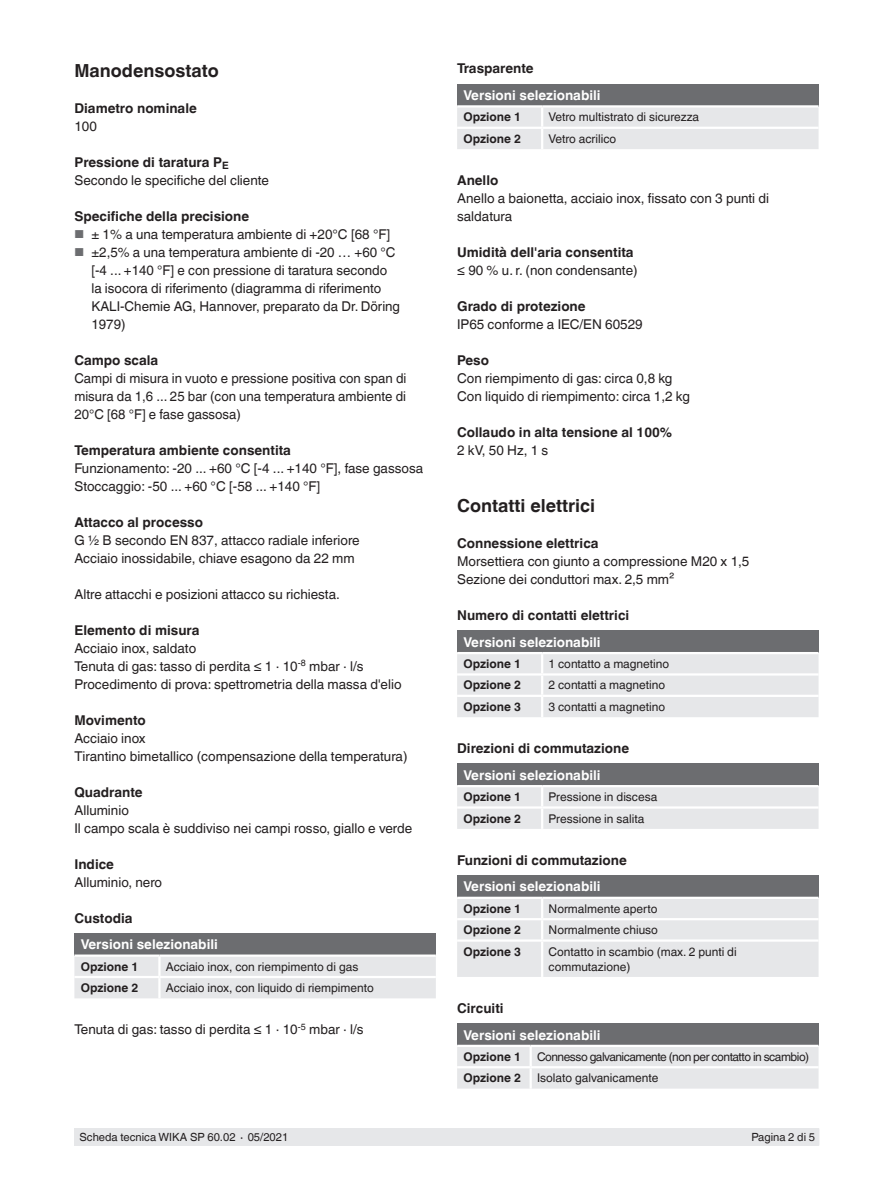
<style>
.page{position:relative;width:893px;height:1188px;background:#fff}
.page>*{position:absolute;margin:0;border:0;box-sizing:border-box;transform-origin:0 0}
.t1{font:700 18px "Helvetica World";color:#231f20}
.t2{font:13.5px/18px "Helvetica World";color:#231f20}
.t3{font:700 13.5px "Helvetica World";color:#231f20}
.t4{font:700 13.5px "Helvetica World";color:#fff}
.t5{font:12px/15px "Helvetica World";color:#231f20}
.t6{font:700 12px "Helvetica World";color:#231f20}
.t7{font:12px "Helvetica World";letter-spacing:-.04em;color:#231f20}
.t8{font:11.25px "Helvetica World";color:#231f20}
.s1{font-weight:700}
.s2{font-size:11.55px;color:#6c6d70}
</style>
<div class="page">
<div style="left:75px;top:1128px;width:744px;height:17px;background:#e6e7e9"></div>
<div style="left:74px;top:933px;width:362px;height:23px;background:#6c6d70"></div>
<div style="left:74px;top:957px;width:362px;height:41px;background:#e6e7e9"></div>
<hr style="left:74px;top:955px;width:85px;height:2px;background:#fff">
<hr style="left:159px;top:955px;width:277px;height:2px;background:#fff">
<hr style="left:158px;top:957px;width:3px;height:19px;background:#fff">
<hr style="left:74px;top:976px;width:85px;height:2px;background:#fff">
<hr style="left:159px;top:976px;width:277px;height:2px;background:#fff">
<hr style="left:158px;top:978px;width:3px;height:20px;background:#fff">
<div style="left:457px;top:84px;width:362px;height:22px;background:#6c6d70"></div>
<hr style="left:457px;top:105px;width:85px;height:3px;background:#fff">
<hr style="left:542px;top:105px;width:277px;height:3px;background:#fff">
<div style="left:457px;top:106px;width:362px;height:43px;background:#e6e7e9"></div>
<hr style="left:457px;top:127px;width:85px;height:2px;background:#fff">
<hr style="left:542px;top:127px;width:277px;height:2px;background:#fff">
<hr style="left:541px;top:129px;width:2px;height:20px;background:#fff">
<div style="left:457px;top:631px;width:362px;height:22px;background:#6c6d70"></div>
<hr style="left:457px;top:652px;width:85px;height:2px;background:#fff">
<hr style="left:542px;top:652px;width:277px;height:2px;background:#fff">
<div style="left:457px;top:654px;width:362px;height:63px;background:#e6e7e9"></div>
<hr style="left:457px;top:695px;width:85px;height:2px;background:#fff">
<hr style="left:542px;top:695px;width:277px;height:2px;background:#fff">
<hr style="left:541px;top:697px;width:2px;height:20px;background:#fff">
<div style="left:457px;top:764px;width:362px;height:22px;background:#6c6d70"></div>
<hr style="left:457px;top:785px;width:85px;height:2px;background:#fff">
<hr style="left:542px;top:785px;width:277px;height:2px;background:#fff">
<div style="left:457px;top:787px;width:362px;height:42px;background:#e6e7e9"></div>
<hr style="left:457px;top:806px;width:85px;height:3px;background:#fff">
<hr style="left:542px;top:806px;width:277px;height:3px;background:#fff">
<hr style="left:541px;top:809px;width:2px;height:20px;background:#fff">
<div style="left:457px;top:875px;width:362px;height:23px;background:#6c6d70"></div>
<hr style="left:457px;top:897px;width:85px;height:2px;background:#fff">
<hr style="left:542px;top:897px;width:277px;height:2px;background:#fff">
<div style="left:457px;top:899px;width:362px;height:78px;background:#e6e7e9"></div>
<hr style="left:457px;top:939px;width:85px;height:3px;background:#fff">
<hr style="left:542px;top:939px;width:277px;height:3px;background:#fff">
<hr style="left:541px;top:942px;width:2px;height:35px;background:#fff">
<div style="left:457px;top:1023px;width:362px;height:23px;background:#6c6d70"></div>
<hr style="left:457px;top:1045px;width:74px;height:2px;background:#fff">
<hr style="left:531px;top:1045px;width:288px;height:2px;background:#fff">
<div style="left:457px;top:1047px;width:362px;height:42px;background:#e6e7e9"></div>
<hr style="left:457px;top:1066px;width:74px;height:2px;background:#fff">
<hr style="left:531px;top:1066px;width:288px;height:2px;background:#fff">
<hr style="left:530px;top:1068px;width:2px;height:21px;background:#fff">
<h1 class="t1" style="left:74px;top:60px;width:146px">Manodensostato</h1>
<p class="t3" style="left:74px;top:100px;width:124px">Diametro nominale</p>
<p class="t2" style="left:74px;top:117px;width:24px">100</p>
<p class="t2" style="left:74px;top:153px;width:196px"><span class="s1">Pressione di taratura P</span><sub>E<br></sub>Secondo le specifiche del cliente</p>
<p class="t3" style="left:74px;top:208px;width:176px">Specifiche della precisione</p>
<p class="t2" style="left:74px;top:225px;width:317px"><span class="s2">■</span> ± 1% a una temperatura ambiente di +20°C [68 °F]</p>
<p class="t2" style="left:91px;top:243px;width:310px;text-indent:-17px"><span class="s2">■</span> ±2,5% a una temperatura ambiente di -20 … +60 °C [-4 ... +140 °F] e con pressione di taratura secondo la isocora di riferimento (diagramma di riferimento KALI-Chemie AG, Hannover, preparato da Dr. Döring 1979)</p>
<p class="t3" style="left:74px;top:352px;width:85px">Campo scala</p>
<p class="t2" style="left:74px;top:369px;width:334px;text-align:justify">Campi di misura in vuoto e pressione positiva con span di misura da 1,6 ... 25 bar (con una temperatura ambiente di 20°C [68 °F] e fase gassosa)</p>
<p class="t3" style="left:74px;top:442px;width:218px">Temperatura ambiente consentita</p>
<p class="t2" style="left:74px;top:459px;width:350px">Funzionamento: -20 ... +60 °C [-4 ... +140 °F], fase gassosa<br>Stoccaggio: -50 ... +60 °C [-58 ... +140 °F]</p>
<p class="t3" style="left:74px;top:514px;width:130px">Attacco al processo</p>
<p class="t2" style="left:74px;top:531px;width:287px">G ½ B secondo EN 837, attacco radiale inferiore<br>Acciaio inossidabile, chiave esagono da 22 mm</p>
<p class="t2" style="left:74px;top:585px;width:267px">Altre attacchi e posizioni attacco su richiesta.</p>
<p class="t3" style="left:74px;top:622px;width:127px">Elemento di misura</p>
<p class="t2" style="left:74px;top:639px;width:329px">Acciaio inox, saldato<br>Tenuta di gas: tasso di perdita ≤ 1 · 10<sup>-8</sup> mbar · l/s<br>Procedimento di prova: spettrometria della massa d'elio</p>
<p class="t3" style="left:74px;top:712px;width:73px">Movimento</p>
<p class="t2" style="left:74px;top:729px;width:335px">Acciaio inox<br>Tirantino bimetallico (compensazione della temperatura)</p>
<p class="t3" style="left:74px;top:784px;width:70px">Quadrante</p>
<p class="t2" style="left:74px;top:801px;width:339px">Alluminio<br>Il campo scala è suddiviso nei campi rosso, giallo e verde</p>
<p class="t3" style="left:74px;top:856px;width:41px">Indice</p>
<p class="t2" style="left:74px;top:873px;width:89px">Alluminio, nero</p>
<p class="t3" style="left:74px;top:910px;width:60px">Custodia</p>
<p class="t4" style="left:81px;top:937px;width:139px">Versioni selezionabili</p>
<p class="t6" style="left:81px;top:959px;width:59px">Opzione 1</p>
<p class="t5" style="left:166px;top:959px;width:194px">Acciaio inox, con riempimento di gas</p>
<p class="t6" style="left:81px;top:981px;width:59px">Opzione 2</p>
<p class="t5" style="left:166px;top:980px;width:210px">Acciaio inox, con liquido di riempimento</p>
<p class="t2" style="left:74px;top:1021px;width:291px">Tenuta di gas: tasso di perdita ≤ 1 · 10<sup>-5</sup> mbar · l/s</p>
<p class="t3" style="left:457px;top:61px;width:78px">Trasparente</p>
<p class="t4" style="left:463px;top:87px;width:139px">Versioni selezionabili</p>
<p class="t6" style="left:463px;top:110px;width:59px">Opzione 1</p>
<p class="t5" style="left:549px;top:110px;width:152px">Vetro multistrato di sicurezza</p>
<p class="t6" style="left:463px;top:132px;width:59px">Opzione 2</p>
<p class="t5" style="left:549px;top:131px;width:69px">Vetro acrilico</p>
<p class="t3" style="left:457px;top:173px;width:43px">Anello</p>
<p class="t2" style="left:457px;top:189px;width:314px">Anello a baionetta, acciaio inox, fissato con 3 punti di saldatura</p>
<p class="t3" style="left:457px;top:245px;width:178px">Umidità dell'aria consentita</p>
<p class="t2" style="left:457px;top:261px;width:182px">≤ 90 % u. r. (non condensante)</p>
<p class="t3" style="left:457px;top:299px;width:130px">Grado di protezione</p>
<p class="t2" style="left:457px;top:315px;width:187px">IP65 conforme a IEC/EN 60529</p>
<p class="t3" style="left:457px;top:353px;width:33px">Peso</p>
<p class="t2" style="left:457px;top:369px;width:234px">Con riempimento di gas: circa 0,8 kg<br>Con liquido di riempimento: circa 1,2 kg</p>
<p class="t3" style="left:457px;top:425px;width:217px">Collaudo in alta tensione al 100%</p>
<p class="t2" style="left:457px;top:441px;width:93px">2 kV, 50 Hz, 1 s</p>
<h1 class="t1" style="left:457px;top:495px;width:140px">Contatti elettrici</h1>
<p class="t3" style="left:457px;top:536px;width:143px">Connessione elettrica</p>
<p class="t2" style="left:457px;top:552px;width:294px">Morsettiera con giunto a compressione M20 x 1,5<br>Sezione dei conduttori max. 2,5 mm²</p>
<p class="t3" style="left:457px;top:608px;width:174px">Numero di contatti elettrici</p>
<p class="t4" style="left:463px;top:634px;width:139px">Versioni selezionabili</p>
<p class="t6" style="left:463px;top:657px;width:59px">Opzione 1</p>
<p class="t5" style="left:549px;top:656px;width:122px">1 contatto a magnetino</p>
<p class="t6" style="left:463px;top:678px;width:59px">Opzione 2</p>
<p class="t5" style="left:549px;top:678px;width:118px">2 contatti a magnetino</p>
<p class="t6" style="left:463px;top:700px;width:59px">Opzione 3</p>
<p class="t5" style="left:549px;top:699px;width:118px">3 contatti a magnetino</p>
<p class="t3" style="left:457px;top:741px;width:173px">Direzioni di commutazione</p>
<p class="t4" style="left:463px;top:767px;width:139px">Versioni selezionabili</p>
<p class="t6" style="left:463px;top:790px;width:59px">Opzione 1</p>
<p class="t5" style="left:549px;top:790px;width:110px">Pressione in discesa</p>
<p class="t6" style="left:463px;top:811px;width:59px">Opzione 2</p>
<p class="t5" style="left:549px;top:811px;width:97px">Pressione in salita</p>
<p class="t3" style="left:457px;top:852px;width:171px">Funzioni di commutazione</p>
<p class="t4" style="left:463px;top:879px;width:139px">Versioni selezionabili</p>
<p class="t6" style="left:463px;top:902px;width:59px">Opzione 1</p>
<p class="t5" style="left:549px;top:901px;width:110px">Normalmente aperto</p>
<p class="t6" style="left:463px;top:923px;width:59px">Opzione 2</p>
<p class="t5" style="left:549px;top:923px;width:111px">Normalmente chiuso</p>
<p class="t6" style="left:463px;top:944px;width:59px">Opzione 3</p>
<p class="t5" style="left:549px;top:944px;width:190px">Contatto in scambio (max. 2 punti di commutazione)</p>
<p class="t3" style="left:457px;top:1000px;width:48px">Circuiti</p>
<p class="t4" style="left:463px;top:1027px;width:139px">Versioni selezionabili</p>
<p class="t6" style="left:463px;top:1050px;width:59px">Opzione 1</p>
<p class="t7" style="left:537px;top:1050px;width:274px">Connesso galvanicamente (non per contatto in scambio)</p>
<p class="t6" style="left:463px;top:1071px;width:59px">Opzione 2</p>
<p class="t5" style="left:537px;top:1071px;width:123px">Isolato galvanicamente</p>
<p class="t8" style="left:80px;top:1131px;width:210px">Scheda tecnica WIKA SP 60.02 ∙ 05/2021</p>
<p class="t8" style="left:751px;top:1131px;width:65px">Pagina 2 di 5</p>
</div>
